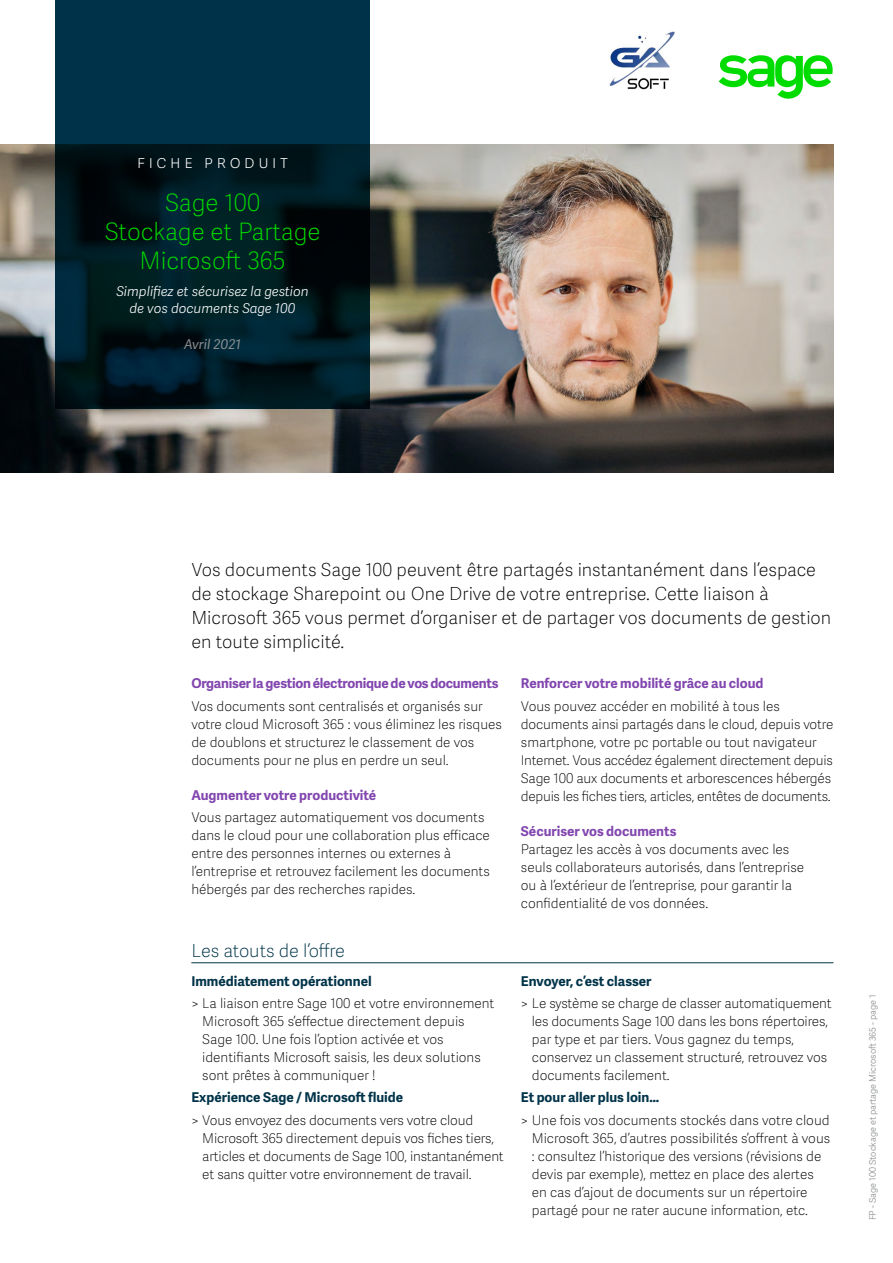
<style>
.page{position:relative;width:893px;height:1263px;background:#fff}
.page>*{position:absolute;margin:0;border:0;box-sizing:border-box;transform-origin:0 0}
.t1{font:24px/28.8px "Adelle Sans SAGE Th";color:#00dc00;text-align:center}
.t2{font:18px/24px "Adelle Sans SAGE Th";color:#000}
.t3{font:18px "Adelle Sans SAGE Th";letter-spacing:-.01em;color:#003349}
.t4{font:18px "Adelle Sans SAGE Th";letter-spacing:.2em;color:#fff}
.t5{font:13.5px/18px "Adelle Sans SAGE Th";color:#000}
.t6{font:700 13.5px "Adelle Sans SAGE";letter-spacing:-.005em;color:#8246af}
.t7{font:700 13.5px "Adelle Sans SAGE";color:#003349}
.t8{font:italic 13.5px/18px "Adelle Sans SAGE Lt";color:#fff;text-align:center}
.t9{font:italic 13.5px "Adelle Sans SAGE";color:#888b8d}
.t10{font:9px "Adelle Sans SAGE Lt";color:#888b8d}
</style>
<div class="page">
<hr style="left:191px;top:962px;width:642px;height:1px;background:#003349">
<img style="left:0;top:145px;width:833px;height:327px">
<svg style="left:719px;top:55px;width:114px;height:44px"></svg>
<svg style="left:55px;top:0;width:315px;height:408px;background:#00222e"></svg>
<img style="left:609px;top:31px;width:66px;height:59px">
<h2 class="t4" style="left:137px;top:148px;width:152px">fiche produit</h2>
<h1 class="t1" style="left:105px;top:188px;width:217px">Sage 100<br>Stockage et Partage<br>Microsoft 365</h1>
<p class="t8" style="left:116px;top:281px;width:194px">Simplifiez et sécurisez la gestion de vos documents Sage 100</p>
<p class="t9" style="left:184px;top:334px;width:59px">Avril 2021</p>
<p class="t2" style="left:191px;top:557px;width:641px">Vos documents Sage 100 peuvent être partagés instantanément dans l’espace de stockage Sharepoint ou One Drive de votre entreprise. Cette liaison à Microsoft 365 vous permet d’organiser et de partager vos documents de gestion en toute simplicité.</p>
<p class="t6" style="left:191px;top:674px;width:309px">Organiser la gestion électronique de vos documents</p>
<p class="t5" style="left:191px;top:696px;width:312px">Vos documents sont centralisés et organisés sur votre cloud Microsoft 365 : vous éliminez les risques de doublons et structurez le classement de vos documents pour ne plus en perdre un seul.</p>
<p class="t6" style="left:191px;top:785px;width:186px">Augmenter votre productivité</p>
<p class="t5" style="left:191px;top:808px;width:300px">Vous partagez automatiquement vos documents dans le cloud pour une collaboration plus efficace entre des personnes internes ou externes à l’entreprise et retrouvez facilement les documents hébergés par des recherches rapides.</p>
<h2 class="t3" style="left:191px;top:937px;width:155px">Les atouts de l’offre</h2>
<p class="t7" style="left:191px;top:971px;width:182px">Immédiatement opérationnel</p>
<p class="t5" style="left:202px;top:994px;width:294px;text-indent:-11px">&gt; La liaison entre Sage 100 et votre environnement Microsoft 365 s’effectue directement depuis Sage 100. Une fois l’option activée et vos identifiants Microsoft saisis, les deux solutions sont prêtes à communiquer !</p>
<p class="t7" style="left:191px;top:1088px;width:213px">Expérience Sage / Microsoft fluide</p>
<p class="t5" style="left:202px;top:1110px;width:303px;text-indent:-11px">&gt; Vous envoyez des documents vers votre cloud Microsoft 365 directement depuis vos fiches tiers, articles et documents de Sage 100, instantanément et sans quitter votre environnement de travail.</p>
<p class="t6" style="left:521px;top:673px;width:244px">Renforcer votre mobilité grâce au cloud</p>
<p class="t5" style="left:521px;top:696px;width:314px">Vous pouvez accéder en mobilité à tous les documents ainsi partagés dans le cloud, depuis votre smartphone, votre pc portable ou tout navigateur Internet. Vous accédez également directement depuis Sage 100 aux documents et arborescences hébergés depuis les fiches tiers, articles, entêtes de documents.</p>
<p class="t6" style="left:521px;top:821px;width:157px">Sécuriser vos documents</p>
<p class="t5" style="left:521px;top:839px;width:285px">Partagez les accès à vos documents avec les seuls collaborateurs autorisés, dans l’entreprise ou à l’extérieur de l’entreprise, pour garantir la confidentialité de vos données.</p>
<p class="t7" style="left:521px;top:971px;width:132px">Envoyer, c’est classer</p>
<p class="t5" style="left:532px;top:994px;width:301px;text-indent:-11px">&gt; Le système se charge de classer automatiquement les documents Sage 100 dans les bons répertoires, par type et par tiers. Vous gagnez du temps, conservez un classement structuré, retrouvez vos documents facilement.</p>
<p class="t7" style="left:521px;top:1088px;width:140px">Et pour aller plus loin…</p>
<p class="t5" style="left:532px;top:1110px;width:300px;text-indent:-11px">&gt; Une fois vos documents stockés dans votre cloud Microsoft 365, d’autres possibilités s’offrent à vous : consultez l’historique des versions (révisions de devis par exemple), mettez en place des alertes en cas d’ajout de documents sur un répertoire partagé pour ne rater aucune information, etc.</p>
<p class="t10" style="left:866px;top:1220px;width:228px;rotate:-90deg">FP - Sage 100 Stockage et partage Microsoft 365 - page 1</p>
</div>
